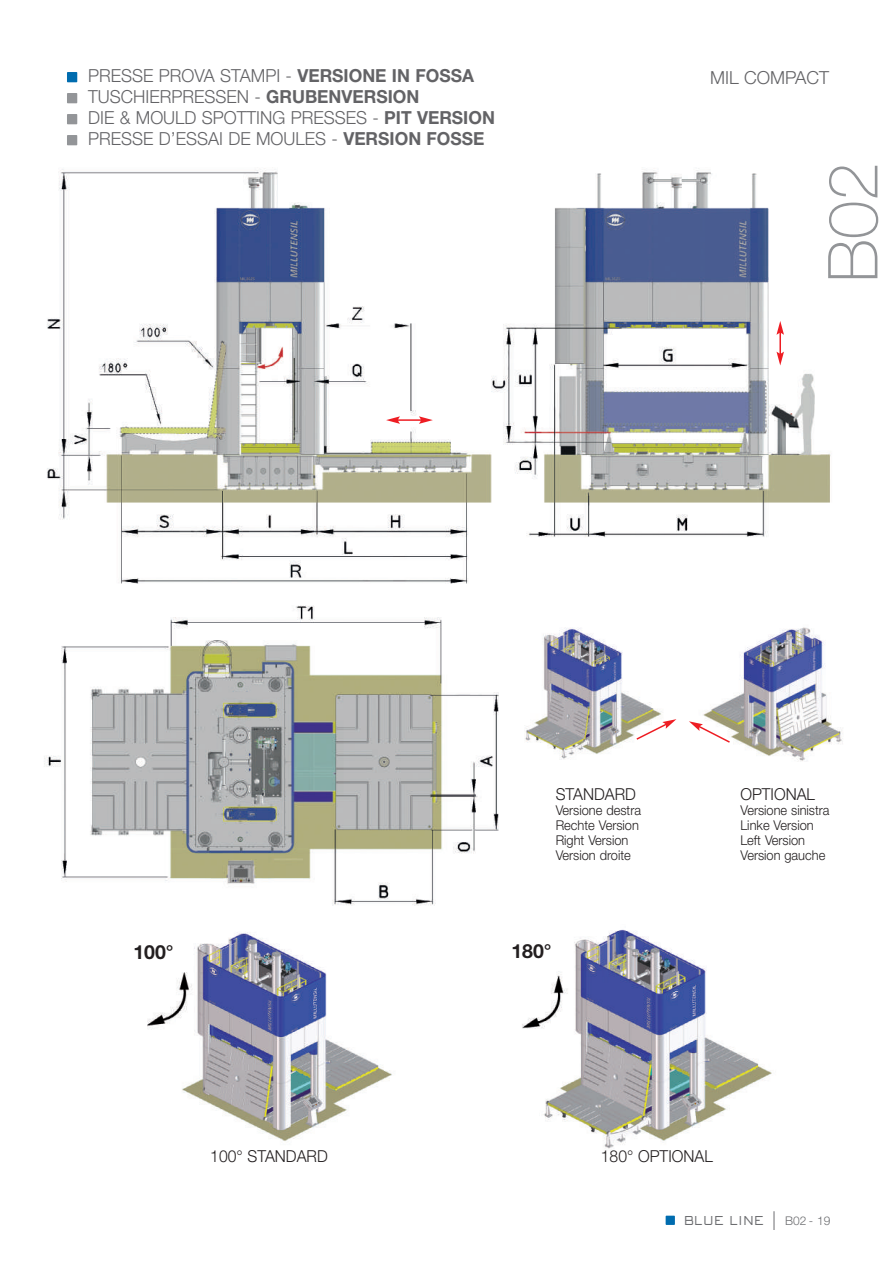
<style>
.page{position:relative;width:893px;height:1263px;background:#fff}
.page>*{position:absolute;margin:0;border:0;box-sizing:border-box;transform-origin:0 0}
.t1{font:100 69px "Helvetica Neue LT";color:#939598}
.t2{font:700 19.5px "Helvetica Neue LT";color:#231f20}
.t3{font:300 18px/21px "Helvetica Neue LT";color:#636366}
.t4{font:300 16.5px "Helvetica Neue LT";color:#231f20;scale:.95 1}
.t5{font:300 13.5px/15px "Helvetica Neue LT";color:#231f20;scale:.95 1}
.t6{font:12px "AT Sackers Square Gothic";color:#6c6d70}
.t7{font:300 12px "Helvetica Neue LT";color:#6c6d70}
.s1{font-weight:700}
</style>
<div class="page">
<img style="left:147px;top:932px;width:245px;height:209px">
<img style="left:522px;top:929px;width:250px;height:220px">
<div style="left:119px;top:943px;width:70px;height:27px;background:#fff"></div>
<div style="left:497px;top:942px;width:69px;height:27px;background:#fff"></div>
<img style="left:47px;top:168px;width:784px;height:416px">
<div style="left:666px;top:1216px;width:9px;height:9px;background:#006caf"></div>
<svg style="left:774px;top:1211px;width:1px;height:19px"></svg>
<div style="left:67px;top:135px;width:10px;height:10px;background:#939598"></div>
<div style="left:67px;top:114px;width:10px;height:10px;background:#939598"></div>
<div style="left:67px;top:93px;width:10px;height:10px;background:#939598"></div>
<div style="left:67px;top:72px;width:10px;height:10px;background:#006caf"></div>
<img style="left:44px;top:605px;width:455px;height:301px">
<img style="left:524px;top:628px;width:153px;height:132px">
<img style="left:703px;top:627px;width:140px;height:134px">
<hr style="left:397px;top:419px;width:25px;height:2px;background:#ee1d23">
<svg style="left:386px;top:416px;width:14px;height:8px"></svg>
<svg style="left:419px;top:416px;width:14px;height:8px"></svg>
<hr style="left:779px;top:332px;width:2px;height:22px;background:#ee1d23">
<svg style="left:776px;top:321px;width:8px;height:14px"></svg>
<svg style="left:776px;top:352px;width:8px;height:13px"></svg>
<svg style="left:635px;top:719px;width:41px;height:22px"></svg>
<svg style="left:689px;top:721px;width:42px;height:23px"></svg>
<p class="t3" style="left:88px;top:67px;width:387px">PRESSE PROVA STAMPI - <span class="s1">VERSIONE IN FOSSA</span></p>
<p class="t3" style="left:710px;top:69px;width:121px">MIL COMPACT</p>
<p class="t3" style="left:88px;top:88px;width:408px">TUSCHIERPRESSEN - <span class="s1">GRUBENVERSION<br></span>DIE &amp; MOULD SPOTTING PRESSES - <span class="s1">PIT VERSION<br></span>PRESSE D’ESSAI DE MOULES - <span class="s1">VERSION FOSSE</span></p>
<h1 class="t1" style="left:828px;top:282px;width:122px;rotate:-90deg">B02</h1>
<p class="t4" style="left:556px;top:788px;width:86px">STANDARD</p>
<p class="t5" style="left:556px;top:804px;width:91px">Versione destra<br>Rechte Version<br>Right Version<br>Version droite</p>
<p class="t2" style="left:133px;top:945px;width:42px">100°</p>
<p class="t2" style="left:511px;top:944px;width:42px">180°</p>
<p class="t4" style="left:740px;top:788px;width:80px">OPTIONAL</p>
<p class="t5" style="left:740px;top:804px;width:95px">Versione sinistra<br>Linke Version<br>Left Version<br>Version gauche</p>
<p class="t4" style="left:210px;top:1151px;width:125px">100° STANDARD</p>
<p class="t4" style="left:601px;top:1151px;width:119px">180° OPTIONAL</p>
<p class="t6" style="left:684px;top:1214px;width:82px">BLUE LINE</p>
<p class="t7" style="left:785px;top:1216px;width:47px">B02 - 19</p>
</div>
